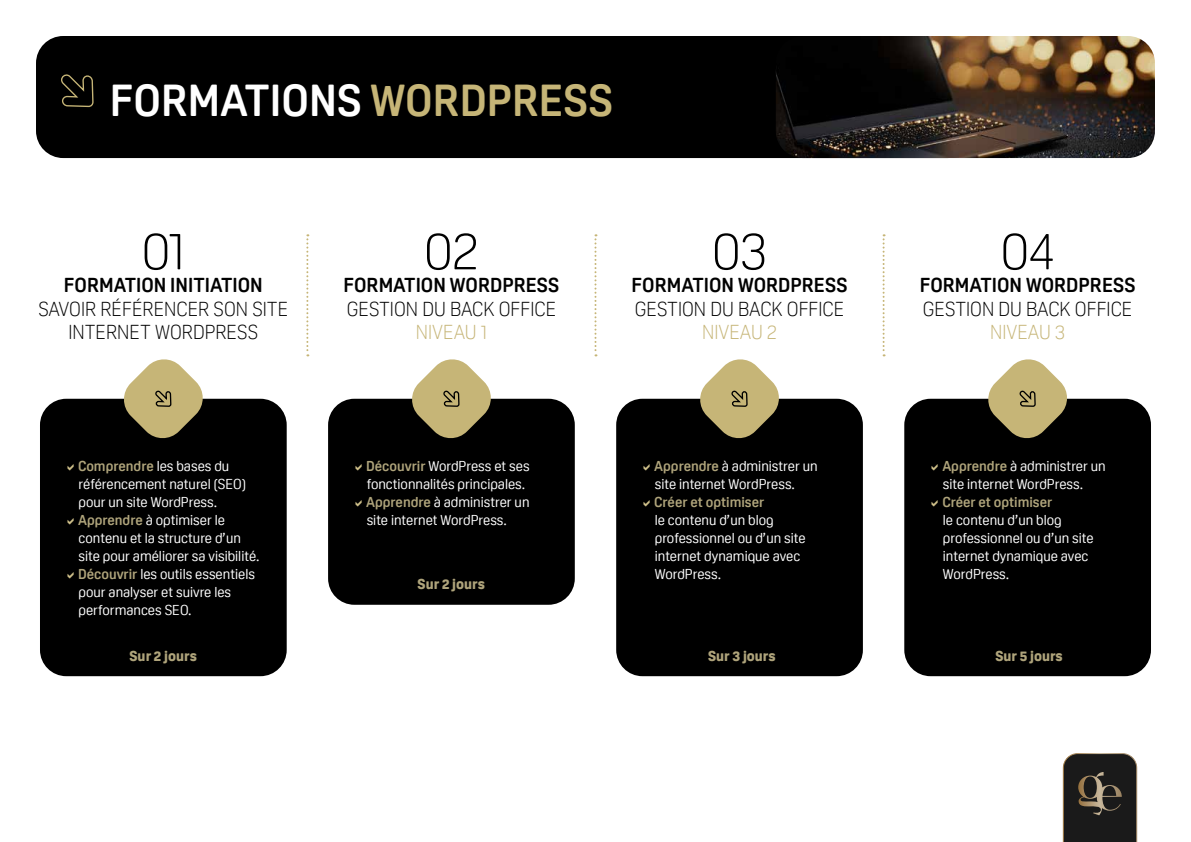
<style>
.page{position:relative;width:1191px;height:842px;background:#fff}
.page>*{position:absolute;margin:0;border:0;box-sizing:border-box;transform-origin:0 0}
.t1{font:300 52.5px "Oscine";color:#000}
.t2{font:700 43.7px "Oscine";color:#fff}
.t3{font:300 19.7px/23.6px "Oscine";color:#000;text-align:center}
.t4{font:700 19.7px "Oscine";color:#000}
.t5{font:300 19.7px "Oscine";color:#c6b577}
.t6{font:14px/18px "Oscine";color:#fff}
.t7{font:800 14px "Oscine";color:#afa47b}
.t8{font:700 14px "Oscine";color:#afa47b}
.s1{color:#c6b577}
.s2{font-weight:700;color:#afa47b}
</style>
<div class="page">
<div style="left:36px;top:36px;width:938px;height:122px;background:#000;border-radius:27px"></div>
<svg style="left:1063px;top:753px;width:74px;height:89px;background:#2e2b27"></svg>
<svg style="left:61px;top:74px;width:33px;height:33px"></svg>
<img style="left:776px;top:36px;width:379px;height:122px">
<div style="left:40px;top:399px;width:247px;height:277px;background:#000;border-radius:26px"></div>
<div style="left:328px;top:399px;width:247px;height:206px;background:#000;border-radius:26px"></div>
<div style="left:616px;top:399px;width:247px;height:277px;background:#000;border-radius:26px"></div>
<div style="left:904px;top:399px;width:247px;height:277px;background:#000;border-radius:26px"></div>
<svg style="left:306px;top:234px;width:2px;height:122px"></svg>
<svg style="left:594px;top:234px;width:2px;height:122px"></svg>
<svg style="left:882px;top:234px;width:2px;height:122px"></svg>
<svg style="left:122px;top:359px;width:83px;height:80px"></svg>
<svg style="left:410px;top:359px;width:83px;height:80px"></svg>
<svg style="left:698px;top:359px;width:83px;height:80px"></svg>
<svg style="left:986px;top:359px;width:83px;height:80px"></svg>
<h2 class="t2" style="left:110px;top:76px;width:505px">FORMATIONS <span class="s1">WORDPRESS</span></h2>
<h1 class="t1" style="left:142px;top:221px;width:45px">01</h1>
<h1 class="t1" style="left:424px;top:221px;width:56px">02</h1>
<h1 class="t1" style="left:712px;top:221px;width:56px">03</h1>
<h1 class="t1" style="left:1000px;top:221px;width:55px">04</h1>
<h3 class="t4" style="left:64px;top:274px;width:200px">FORMATION INITIATION</h3>
<h3 class="t3" style="left:38px;top:297px;width:251px">SAVOIR RÉFÉRENCER SON SITE<br>INTERNET WORDPRESS</h3>
<h3 class="t4" style="left:343px;top:274px;width:217px">FORMATION WORDPRESS</h3>
<h3 class="t3" style="left:347px;top:297px;width:211px">GESTION DU BACK OFFICE</h3>
<h3 class="t5" style="left:416px;top:321px;width:72px">NIVEAU 1</h3>
<h3 class="t4" style="left:631px;top:274px;width:217px">FORMATION WORDPRESS</h3>
<h3 class="t3" style="left:635px;top:297px;width:211px">GESTION DU BACK OFFICE</h3>
<h3 class="t5" style="left:702px;top:321px;width:76px">NIVEAU 2</h3>
<h3 class="t4" style="left:919px;top:274px;width:217px">FORMATION WORDPRESS</h3>
<h3 class="t3" style="left:923px;top:297px;width:211px">GESTION DU BACK OFFICE</h3>
<h3 class="t5" style="left:990px;top:321px;width:76px">NIVEAU 3</h3>
<p class="t6" style="left:78px;top:457px;width:183px"><span class="s2">Comprendre</span> les bases du référencement naturel (SEO) pour un site WordPress.<br><span class="s2">Apprendre</span> à optimiser le contenu et la structure d’un site pour améliorer sa visibilité.<br><span class="s2">Découvrir</span> les outils essentiels pour analyser et suivre les performances SEO.</p>
<p class="t6" style="left:366px;top:457px;width:165px"><span class="s2">Découvrir</span> WordPress et ses fonctionnalités principales.<br><span class="s2">Apprendre</span> à administrer un site internet WordPress.</p>
<p class="t6" style="left:654px;top:457px;width:165px"><span class="s2">Apprendre</span> à administrer un site internet WordPress.</p>
<p class="t8" style="left:654px;top:494px;width:111px">Créer et optimiser</p>
<p class="t6" style="left:655px;top:511px;width:152px">le contenu d’un blog professionnel ou d’un site internet dynamique avec<br>WordPress.</p>
<p class="t7" style="left:417px;top:576px;width:69px">Sur 2 jours</p>
<p class="t6" style="left:942px;top:457px;width:165px"><span class="s2">Apprendre</span> à administrer un site internet WordPress.</p>
<p class="t8" style="left:942px;top:495px;width:111px">Créer et optimiser</p>
<p class="t6" style="left:943px;top:511px;width:152px">le contenu d’un blog professionnel ou d’un site internet dynamique avec<br>WordPress.</p>
<p class="t7" style="left:129px;top:648px;width:69px">Sur 2 jours</p>
<p class="t7" style="left:708px;top:648px;width:69px">Sur 3 jours</p>
<p class="t7" style="left:995px;top:648px;width:69px">Sur 5 jours</p>
</div>
